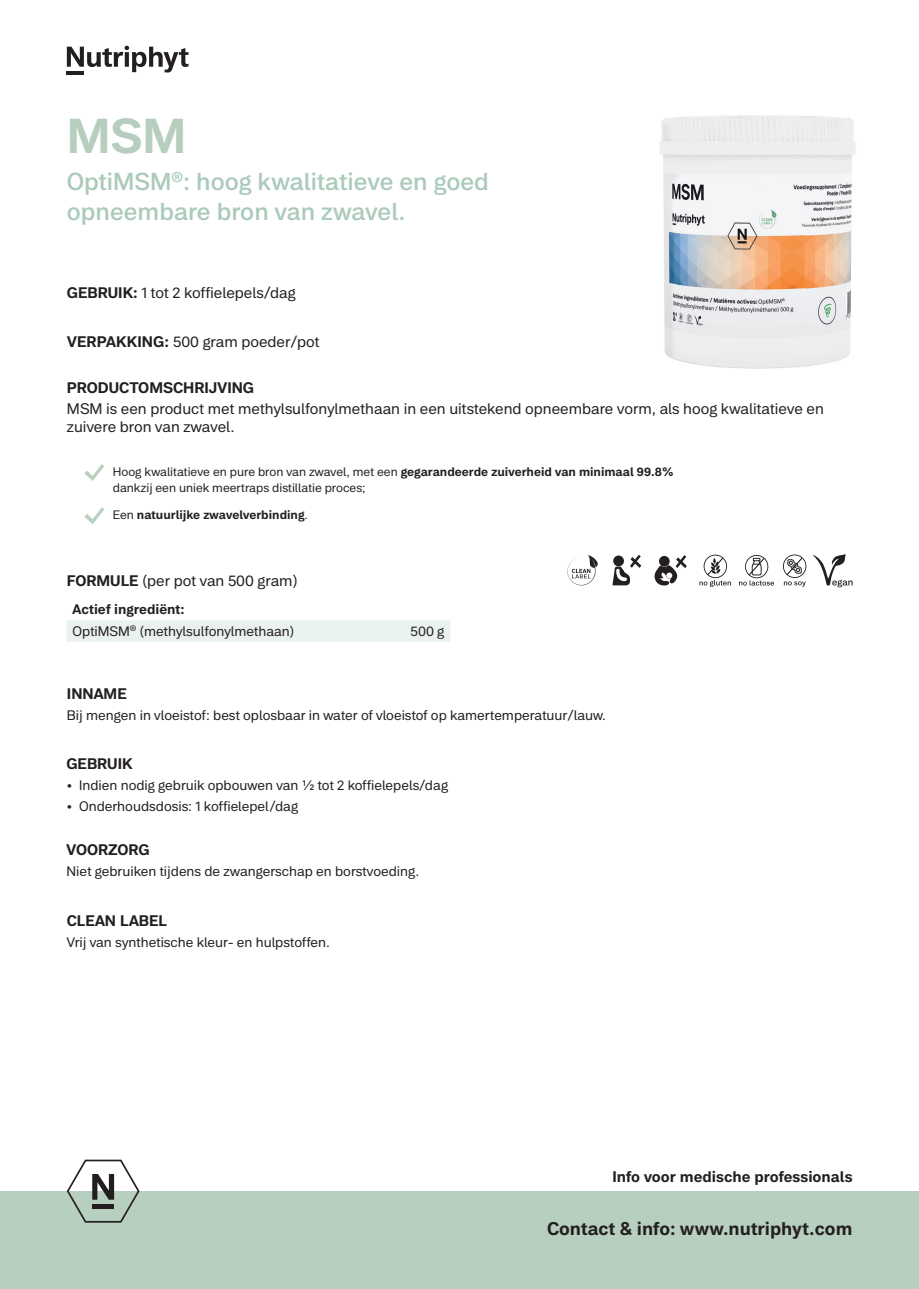
<style>
.page{position:relative;width:919px;height:1289px;background:#fff}
.page>*{position:absolute;margin:0;border:0;box-sizing:border-box;transform-origin:0 0}
.t1{font:700 48px "Peter";color:#b7cebe}
.t2{font:500 24px/30px "Peter";color:#aacaba}
.t3{font:700 18px "Peter";color:#231f20}
.t4{font:15px/18px "Peter";color:#231f20}
.t5{font:700 15px "Peter";color:#231f20}
.t6{font:13.5px/21.6px "Peter";color:#231f20}
.t7{font:12px/16.2px "Peter";color:#231f20}
.t8{font:700 12px "Peter";color:#231f20}
.s1{font-weight:700}
.s2{font-weight:400}
</style>
<div class="page">
<svg style="left:567px;top:555px;width:31px;height:30px"></svg>
<svg style="left:813px;top:554px;width:39px;height:33px"></svg>
<svg style="left:783px;top:554px;width:23px;height:33px"></svg>
<svg style="left:739px;top:555px;width:35px;height:30px"></svg>
<svg style="left:699px;top:554px;width:32px;height:33px"></svg>
<svg style="left:612px;top:555px;width:29px;height:30px"></svg>
<svg style="left:654px;top:555px;width:32px;height:30px"></svg>
<div style="left:67px;top:620px;width:383px;height:22px;background:#eaf2ed"></div>
<img style="left:660px;top:115px;width:196px;height:254px">
<div style="left:0;top:1191px;width:918px;height:97px;background:#b7cfbf"></div>
<svg style="left:67px;top:1159px;width:72px;height:63px"></svg>
<svg style="left:67px;top:46px;width:122px;height:26px"></svg>
<hr style="left:67px;top:71px;width:17px;height:4px;background:#231f20">
<svg style="left:84px;top:464px;width:20px;height:17px"></svg>
<svg style="left:84px;top:507px;width:20px;height:17px"></svg>
<h1 class="t1" style="left:67px;top:104px;width:121px">MSM</h1>
<h2 class="t2" style="left:67px;top:166px;width:423px">OptiMSM<sup>®</sup>: hoog kwalitatieve en goed opneembare bron van zwavel.</h2>
<p class="t4" style="left:67px;top:284px;width:230px"><span class="s1">GEBRUIK:</span> 1 tot 2 koffielepels/dag</p>
<p class="t4" style="left:67px;top:333px;width:254px"><span class="s1">VERPAKKING:</span> 500 gram poeder/pot</p>
<p class="t5" style="left:67px;top:377px;width:189px">PRODUCTOMSCHRIJVING</p>
<p class="t4" style="left:67px;top:399px;width:758px">MSM is een product met methylsulfonylmethaan in een uitstekend opneembare vorm, als hoog kwalitatieve en zuivere bron van zwavel.</p>
<p class="t7" style="left:113px;top:463px;width:562px">Hoog kwalitatieve en pure bron van zwavel, met een <span class="s1">gegarandeerde zuiverheid van minimaal 99.8% </span>dankzij een uniek meertraps distillatie proces;</p>
<p class="t8" style="left:113px;top:507px;width:197px"><span class="s2">Een</span> natuurlijke zwavelverbinding<span class="s2">.</span></p>
<p class="t4" style="left:67px;top:571px;width:232px"><span class="s1">FORMULE</span> (per pot van 500 gram)</p>
<p class="t6" style="left:73px;top:598px;width:223px"><span class="s1">Actief ingrediënt:<br></span>OptiMSM<sup>®</sup> (methylsulfonylmethaan)</p>
<p class="t6" style="left:410px;top:620px;width:35px">500 g</p>
<p class="t5" style="left:67px;top:683px;width:61px">INNAME</p>
<p class="t6" style="left:67px;top:704px;width:540px">Bij mengen in vloeistof: best oplosbaar in water of vloeistof op kamertemperatuur/lauw.</p>
<p class="t5" style="left:66px;top:753px;width:68px">GEBRUIK</p>
<p class="t6" style="left:66px;top:774px;width:383px">• Indien nodig gebruik opbouwen van 1⁄2 tot 2 koffielepels/dag</p>
<p class="t6" style="left:66px;top:795px;width:233px">• Onderhoudsdosis: 1 koffielepel/dag</p>
<p class="t5" style="left:67px;top:840px;width:85px">VOORZORG</p>
<p class="t6" style="left:67px;top:860px;width:354px">Niet gebruiken tijdens de zwangerschap en borstvoeding.</p>
<p class="t5" style="left:67px;top:910px;width:102px">CLEAN LABEL</p>
<p class="t6" style="left:67px;top:930px;width:265px">Vrij van synthetische kleur- en hulpstoffen.</p>
<p class="t5" style="left:612px;top:1166px;width:241px">Info voor medische professionals</p>
<h3 class="t3" style="left:547px;top:1216px;width:307px">Contact &amp; info: www.nutriphyt.com</h3>
</div>
